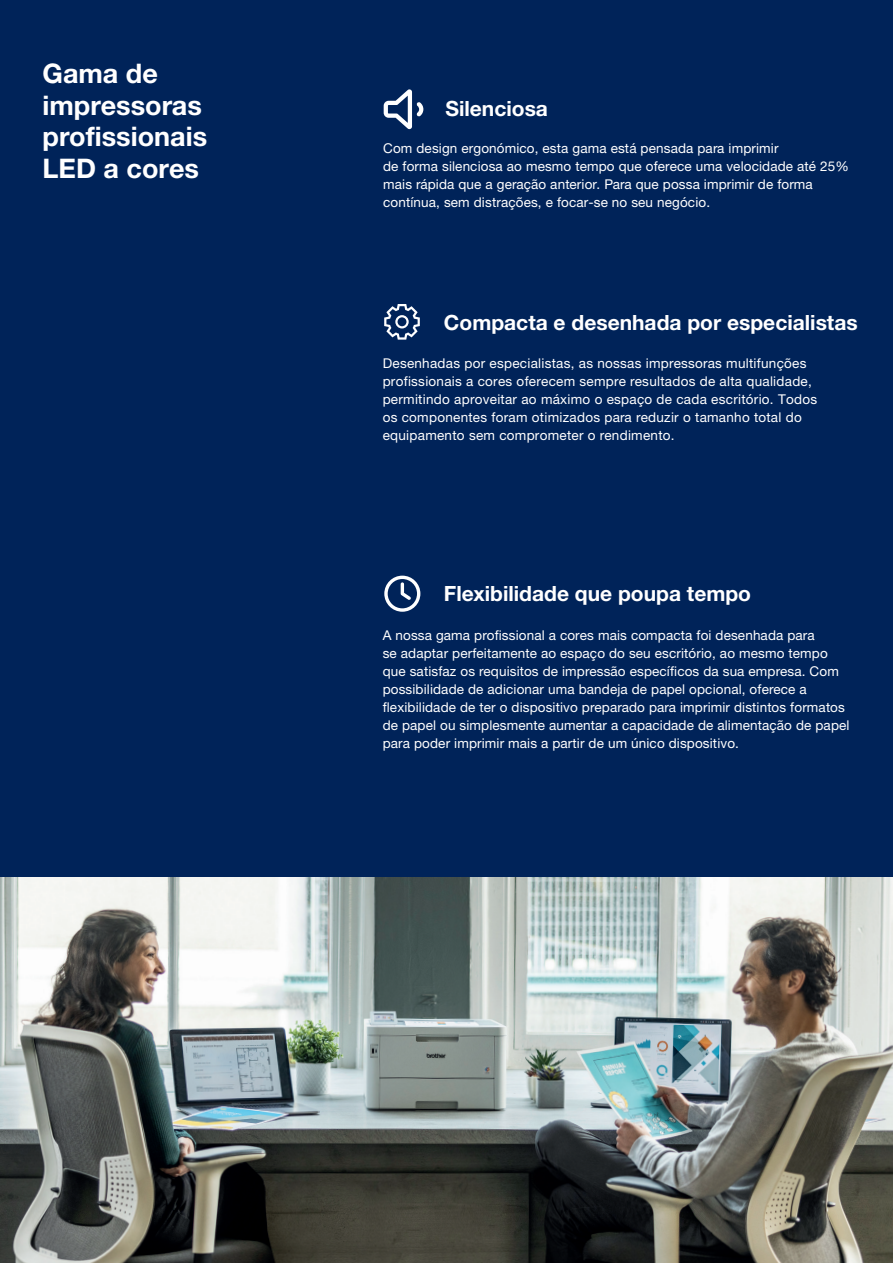
<style>
.page{position:relative;width:893px;height:1263px;background:#fff}
.page>*{position:absolute;margin:0;border:0;box-sizing:border-box;transform-origin:0 0}
.t1{font:700 27px/31.5px "Helvetica Neue LTW1 G";color:#fff}
.t2{font:700 21px "Helvetica Neue LTW1 G";color:#fff}
.t3{font:13.5px/18px "Helvetica Neue LTW1 G";letter-spacing:.01em;color:#fff}
</style>
<div class="page">
<div style="left:0;top:0;width:893px;height:991px;background:#002359"></div>
<img style="left:0;top:877px;width:893px;height:386px">
<svg style="left:384px;top:304px;width:36px;height:36px"></svg>
<svg style="left:384px;top:89px;width:39px;height:40px"></svg>
<svg style="left:384px;top:576px;width:36px;height:36px"></svg>
<hr style="left:892px;top:622px;width:1px;height:255px;background:#01519b">
<h1 class="t1" style="left:43px;top:58px;width:166px">Gama de impressoras profissionais<br>LED a cores</h1>
<h2 class="t2" style="left:445px;top:95px;width:104px">Silenciosa</h2>
<p class="t3" style="left:383px;top:140px;width:467px">Com design ergonómico, esta gama está pensada para imprimir<br>de forma silenciosa ao mesmo tempo que oferece uma velocidade até 25% mais rápida que a geração anterior. Para que possa imprimir de forma contínua, sem distrações, e focar-se no seu negócio.</p>
<h2 class="t2" style="left:444px;top:310px;width:415px">Compacta e desenhada por especialistas</h2>
<p class="t3" style="left:383px;top:354px;width:436px">Desenhadas por especialistas, as nossas impressoras multifunções profissionais a cores oferecem sempre resultados de alta qualidade, permitindo aproveitar ao máximo o espaço de cada escritório. Todos os componentes foram otimizados para reduzir o tamanho total do equipamento sem comprometer o rendimento.</p>
<h2 class="t2" style="left:444px;top:581px;width:309px">Flexibilidade que poupa tempo</h2>
<p class="t3" style="left:383px;top:626px;width:468px">A nossa gama profissional a cores mais compacta foi desenhada para<br>se adaptar perfeitamente ao espaço do seu escritório, ao mesmo tempo que satisfaz os requisitos de impressão específicos da sua empresa. Com possibilidade de adicionar uma bandeja de papel opcional, oferece a flexibilidade de ter o dispositivo preparado para imprimir distintos formatos de papel ou simplesmente aumentar a capacidade de alimentação de papel para poder imprimir mais a partir de um único dispositivo.</p>
</div>
